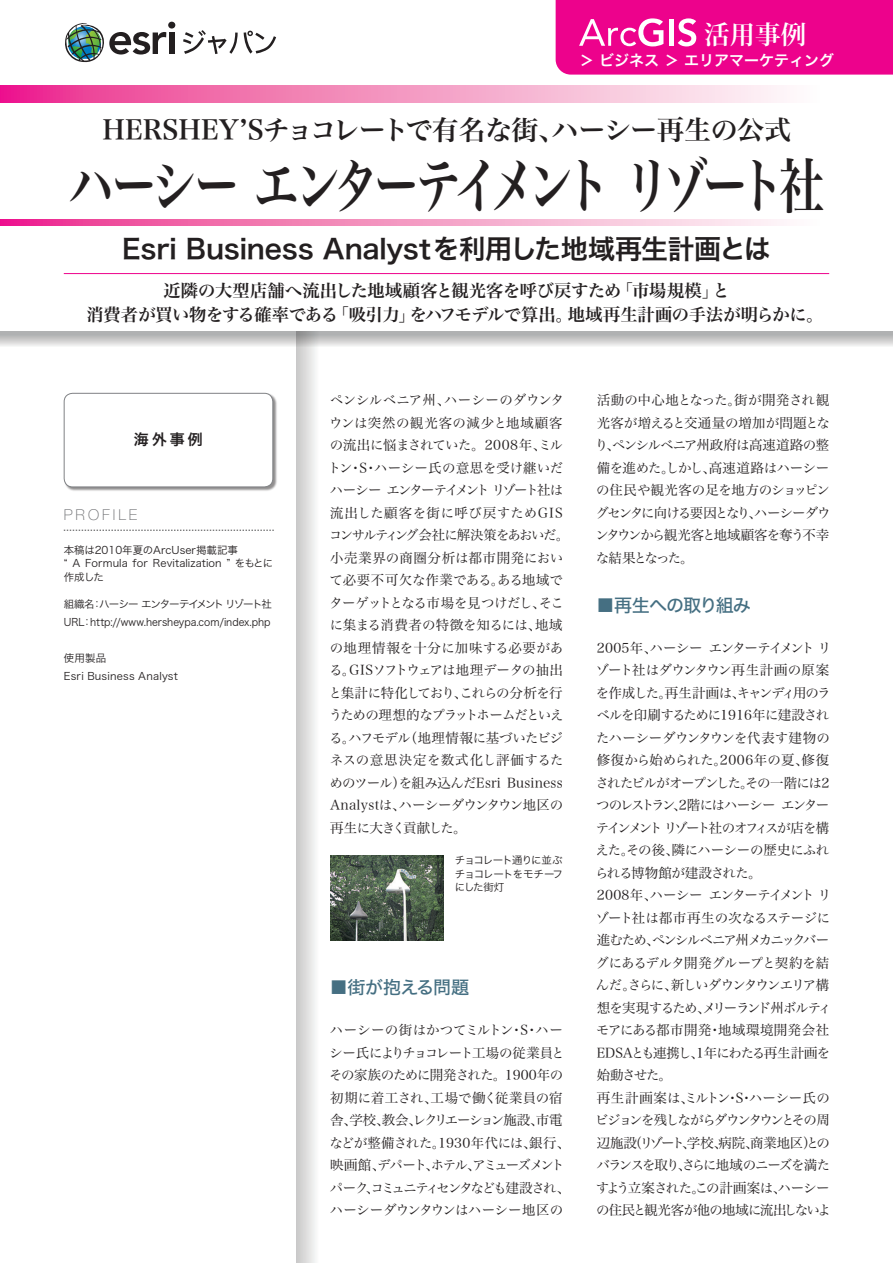
<style>
.page{position:relative;width:893px;height:1263px;background:#fff}
.page>*{position:absolute;margin:0;border:0;box-sizing:border-box;transform-origin:0 0}
.t1{font:60px "Hira Min Pro W6";letter-spacing:-.115em;color:#231f20;scale:.75 1}
.t2{font:27px "Hira Kaku Pro W6";letter-spacing:-.01em;color:#231f20}
.t3{font:27px "Hira Min Pro W6";letter-spacing:-.02em;color:#231f20}
.t4{font:700 25.5px "Koz Min Pro";color:#fff}
.t5{font:18px "Hira Kaku Std W5";letter-spacing:-.045em;color:#456f82}
.t6{font:17.25px/24px "Hira Min Pro W6";letter-spacing:-.01em;color:#231f20;text-align:center}
.t7{font:15px "Hira Kaku Pro W6";color:#fff}
.t8{font:100 15px "Helvetica Neue";letter-spacing:.2em;color:#6c6d70}
.t9{font:15px "Hira Kaku Pro W6";color:#231f20}
.t10{font:13.5px/22.5px "Hira Min Pro W3";letter-spacing:-.07em;color:#231f20}
.t11{font:13.5px/22.5px "Hira Min Pro W3";letter-spacing:-.025em;color:#231f20}
.t12{font:13.5px/22.5px "Hira Min Pro W3";letter-spacing:-.05em;color:#231f20}
.t13{font:10.5px/13.5px "Hira Kaku Pro W3";letter-spacing:-.005em;color:#231f20}
.t14{font:10.5px/18px "Hira Kaku Pro W3";letter-spacing:.02em;color:#231f20}
</style>
<div class="page">
<div style="left:64px;top:393px;width:213px;height:98px;background:#231f20;opacity:.5"></div>
<div style="left:64px;top:393px;width:209px;height:94px;background:#fff;border-radius:9px"></div>
<div style="left:64px;top:393px;width:209px;height:94px;border:1px solid #808285;border-radius:9px"></div>
<svg style="left:64px;top:530px;width:210px;height:1px"></svg>
<div style="left:556px;top:0;width:337px;height:75px;background:#ed028c"></div>
<hr style="left:64px;top:273px;width:765px;height:1px;background:#ed028c">
<svg style="left:0;top:85px;width:784px;height:17px;background:#f393c1"></svg>
<svg style="left:0;top:219px;width:784px;height:6px;background:#f393c1"></svg>
<svg style="left:297px;top:348px;width:18px;height:915px;background:#dcdcdc"></svg>
<svg style="left:0;top:332px;width:893px;height:16px"></svg>
<div style="left:168px;top:22px;width:7px;height:7px;background:#231f20;border-radius:50%"></div>
<div style="left:169px;top:33px;width:5px;height:21px;background:#231f20"></div>
<svg style="left:65px;top:23px;width:101px;height:40px"></svg>
<svg style="left:183px;top:30px;width:93px;height:24px"></svg>
<img style="left:330px;top:856px;width:113px;height:85px">
<h3 class="t4" style="left:704px;top:16px;width:103px">活用事例</h3>
<p class="t7" style="left:579px;top:47px;width:256px">＞ ビジネス ＞ エリアマーケティング</p>
<h2 class="t3" style="left:103px;top:106px;width:690px">HERSHEY’Sチョコレートで有名な街、ハーシー再生の公式</h2>
<h1 class="t1" style="left:69px;top:133px;width:1008px">ハーシー エンターテイメント リゾート社</h1>
<h2 class="t2" style="left:122px;top:224px;width:650px">Esri Business Analystを利用した地域再生計画とは</h2>
<p class="t6" style="left:69px;top:277px;width:756px">近隣の大型店舗へ流出した地域顧客と観光客を呼び戻すため「市場規模」と<br>　消費者が買い物をする確率である「吸引力」をハフモデルで算出。地域再生計画の手法が明らかに。</p>
<p class="t9" style="left:134px;top:425px;width:70px">海外事例</p>
<p class="t8" style="left:64px;top:506px;width:75px">PROFILE</p>
<p class="t13" style="left:64px;top:542px;width:211px">本稿は2010年夏のArcUser掲載記事<br>“ A Formula for Revitalization ” をもとに作成した</p>
<p class="t13" style="left:64px;top:594px;width:210px;line-height:18px">組織名：ハーシー エンターテイメント リゾート社<br>URL：http://www.hersheypa.com/index.php</p>
<p class="t14" style="left:64px;top:648px;width:116px">使用製品<br>Esri Business Analyst</p>
<p class="t11" style="left:328px;top:387px;width:243px">ペンシルベニア州、ハーシーのダウンタウンは突然の観光客の減少と地域顧客の流出に悩まされていた。2008年、ミルトン・S・ハーシー氏の意思を受け継いだハーシー エンターテイメント リゾート社は流出した顧客を街に呼び戻すためGISコンサルティング会社に解決策をあおいだ。小売業界の商圏分析は都市開発において必要不可欠な作業である。ある地域でターゲットとなる市場を見つけだし、そこに集まる消費者の特徴を知るには、地域の地理情報を十分に加味する必要がある。GISソフトウェアは地理データの抽出と集計に特化しており、これらの分析を行うための理想的なプラットホームだといえる。ハフモデル（地理情報に基づいたビジネスの意思決定を数式化し評価するためのツール）を組み込んだEsri Business<br>Analystは、ハーシーダウンタウン地区の再生に大きく貢献した。</p>
<p class="t13" style="left:455px;top:852px;width:110px;text-align:justify">チョコレート通りに並ぶチョコレートをモチーフにした街灯</p>
<h3 class="t5" style="left:330px;top:973px;width:141px">■街が抱える問題</h3>
<p class="t12" style="left:329px;top:1017px;width:243px">ハーシーの街はかつてミルトン・S・ハーシー氏によりチョコレート工場の従業員とその家族のために開発された。1900年の初期に着工され、工場で働く従業員の宿舎、学校、教会、レクリエーション施設、市電などが整備された。1930年代には、銀行、映画館、デパート、ホテル、アミューズメントパーク、コミュニティセンタなども建設され、ハーシーダウンタウンはハーシー地区の</p>
<p class="t12" style="left:595px;top:387px;width:237px;text-align:justify">活動の中心地となった。街が開発され観光客が増えると交通量の増加が問題となり、ペンシルベニア州政府は高速道路の整備を進めた。しかし、高速道路はハーシーの住民や観光客の足を地方のショッピングセンタに向ける要因となり、ハーシーダウンタウンから観光客と地域顧客を奪う不幸な結果となった。</p>
<h3 class="t5" style="left:596px;top:591px;width:156px">■再生への取り組み</h3>
<p class="t10" style="left:595px;top:635px;width:238px">2005年、ハーシー エンターテイメント リゾート社はダウンタウン再生計画の原案を作成した。再生計画は、キャンディ用のラベルを印刷するために1916年に建設されたハーシーダウンタウンを代表す建物の修復から始められた。2006年の夏、修復されたビルがオープンした。その一階には2つのレストラン、2階にはハーシー エンターテインメント リゾート社のオフィスが店を構えた。その後、隣にハーシーの歴史にふれられる博物館が建設された。<br>2008年、ハーシー エンターテイメント リゾート社は都市再生の次なるステージに進むため、ペンシルベニア州メカニックバーグにあるデルタ開発グループと契約を結んだ。さらに、新しいダウンタウンエリア構想を実現するため、メリーランド州ボルティモアにある都市開発・地域環境開発会社<br>EDSAとも連携し、1年にわたる再生計画を始動させた。<br>再生計画案は、ミルトン・S・ハーシー氏のビジョンを残しながらダウンタウンとその周辺施設（リゾート、学校、病院、商業地区）とのバランスを取り、さらに地域のニーズを満たすよう立案された。この計画案は、ハーシーの住民と観光客が他の地域に流出しないよ</p>
</div>
